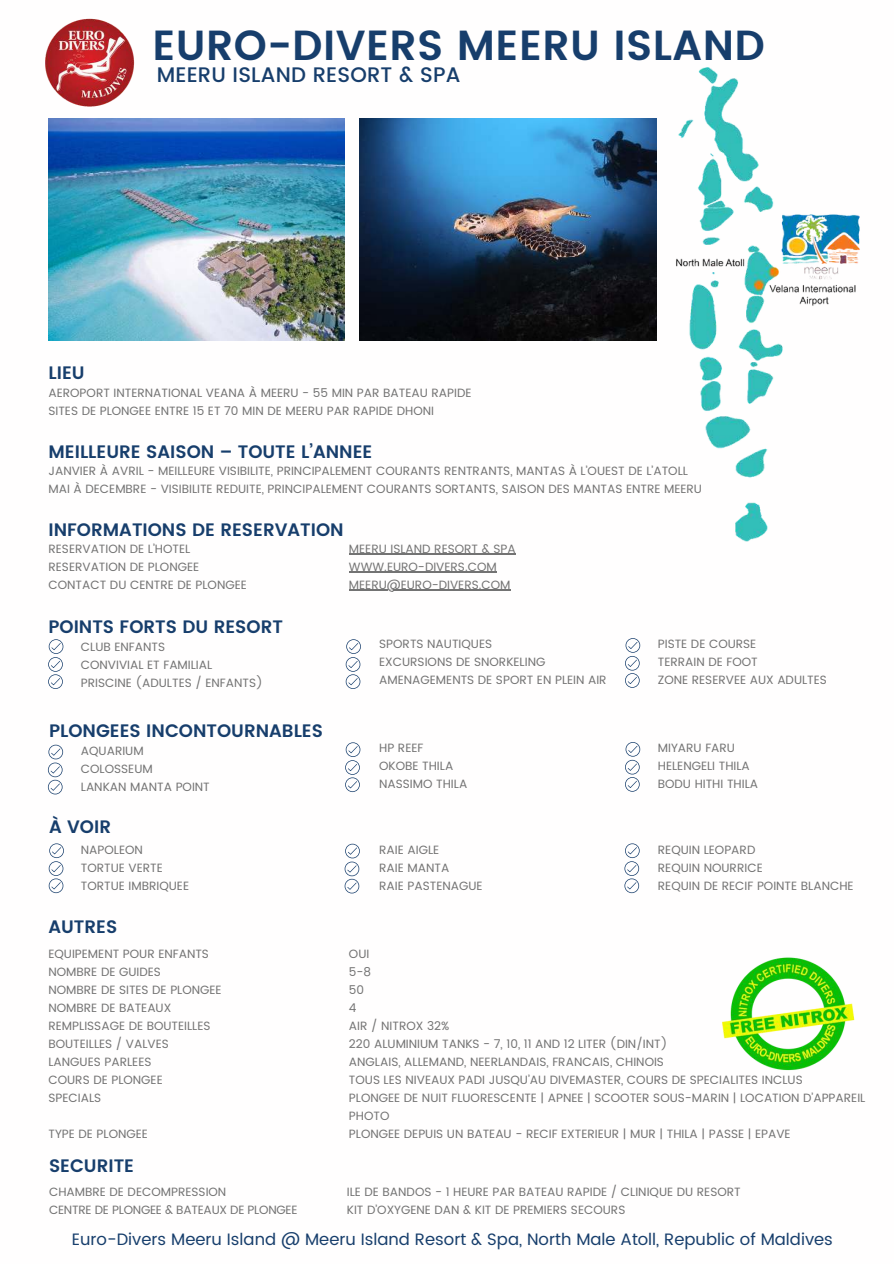
<style>
.page{position:relative;width:894px;height:1264px;background:#fff}
.page>*{position:absolute;margin:0;border:0;box-sizing:border-box;transform-origin:0 0}
.t1{font:600 42px "Poppins";letter-spacing:.01em;color:#173e6c}
.t2{font:500 21px "Poppins";letter-spacing:.01em;color:#173e6c}
.t3{font:600 18px "Poppins";color:#173e6c}
.t4{font:16.5px "Poppins";color:#173e6c}
.t5{font:12px/18px "Poppins";color:#737373}
.t6{font:12px/18px "Poppins";letter-spacing:-.02em;color:#737373}
</style>
<div class="page">
<img style="left:45px;top:19px;width:90px;height:88px">
<img style="left:48px;top:119px;width:297px;height:222px">
<img style="left:359px;top:119px;width:219px;height:221px">
<svg style="left:48px;top:639px;width:15px;height:50px"></svg>
<svg style="left:345px;top:639px;width:16px;height:50px"></svg>
<svg style="left:625px;top:638px;width:15px;height:49px"></svg>
<svg style="left:48px;top:744px;width:15px;height:50px"></svg>
<svg style="left:345px;top:742px;width:15px;height:50px"></svg>
<svg style="left:625px;top:742px;width:15px;height:49px"></svg>
<svg style="left:49px;top:843px;width:15px;height:50px"></svg>
<svg style="left:344px;top:843px;width:16px;height:50px"></svg>
<svg style="left:624px;top:843px;width:15px;height:50px"></svg>
<img style="left:578px;top:67px;width:282px;height:475px">
<img style="left:722px;top:957px;width:133px;height:114px">
<hr style="left:349px;top:553px;width:166px;height:1px;background:#737373">
<hr style="left:349px;top:571px;width:147px;height:1px;background:#737373">
<hr style="left:349px;top:589px;width:161px;height:1px;background:#737373">
<h1 class="t1" style="left:152px;top:14px;width:613px">EURO-DIVERS MEERU ISLAND</h1>
<h2 class="t2" style="left:157px;top:59px;width:305px">MEERU ISLAND RESORT &amp; SPA</h2>
<h3 class="t3" style="left:48px;top:359px;width:38px">LIEU</h3>
<p class="t5" style="left:48px;top:384px;width:424px">AEROPORT INTERNATIONAL VEANA À MEERU - 55 MIN PAR BATEAU RAPIDE<br>SITES DE PLONGEE ENTRE 15 ET 70 MIN DE MEERU PAR RAPIDE DHONI</p>
<h3 class="t3" style="left:48px;top:438px;width:325px">MEILLEURE SAISON – TOUTE L’ANNEE</h3>
<p class="t5" style="left:48px;top:462px;width:655px">JANVIER À AVRIL - MEILLEURE VISIBILITE, PRINCIPALEMENT COURANTS RENTRANTS, MANTAS À L’OUEST DE L’ATOLL<br>MAI À DECEMBRE - VISIBILITE REDUITE, PRINCIPALEMENT COURANTS SORTANTS, SAISON DES MANTAS ENTRE MEERU</p>
<h3 class="t3" style="left:48px;top:515px;width:296px">INFORMATIONS DE RESERVATION</h3>
<p class="t5" style="left:48px;top:540px;width:200px">RESERVATION DE L’HOTEL<br>RESERVATION DE PLONGEE<br>CONTACT DU CENTRE DE PLONGEE</p>
<p class="t5" style="left:349px;top:540px;width:168px">MEERU ISLAND RESORT &amp; SPA<br>WWW.EURO-DIVERS.COM</p>
<p class="t5" style="left:349px;top:576px;width:163px">MEERU@EURO-DIVERS.COM</p>
<h3 class="t3" style="left:48px;top:613px;width:236px">POINTS FORTS DU RESORT</h3>
<p class="t5" style="left:81px;top:638px;width:183px">CLUB ENFANTS<br>CONVIVIAL ET FAMILIAL<br>PRISCINE (ADULTES / ENFANTS)</p>
<p class="t5" style="left:379px;top:635px;width:229px">SPORTS NAUTIQUES<br>EXCURSIONS DE SNORKELING<br>AMENAGEMENTS DE SPORT EN PLEIN AIR</p>
<p class="t5" style="left:657px;top:635px;width:170px">PISTE DE COURSE<br>TERRAIN DE FOOT<br>ZONE RESERVEE AUX ADULTES</p>
<h3 class="t3" style="left:49px;top:717px;width:275px">PLONGEES INCONTOURNABLES</h3>
<p class="t5" style="left:81px;top:741px;width:130px">AQUARIUM<br>COLOSSEUM<br>LANKAN MANTA POINT</p>
<p class="t5" style="left:379px;top:739px;width:90px">HP REEF<br>OKOBE THILA<br>NASSIMO THILA</p>
<p class="t5" style="left:657px;top:739px;width:102px">MIYARU FARU<br>HELENGELI THILA<br>BODU HITHI THILA</p>
<h3 class="t3" style="left:49px;top:813px;width:63px">À VOIR</h3>
<p class="t5" style="left:81px;top:840px;width:110px">NAPOLEON<br>TORTUE VERTE<br>TORTUE IMBRIQUEE</p>
<p class="t5" style="left:379px;top:840px;width:105px">RAIE AIGLE<br>RAIE MANTA<br>RAIE PASTENAGUE</p>
<p class="t5" style="left:657px;top:840px;width:197px">REQUIN LEOPARD<br>REQUIN NOURRICE<br>REQUIN DE RECIF POINTE BLANCHE</p>
<h3 class="t3" style="left:48px;top:913px;width:70px">AUTRES</h3>
<p class="t5" style="left:48px;top:945px;width:175px">EQUIPEMENT POUR ENFANTS<br>NOMBRE DE GUIDES<br>NOMBRE DE SITES DE PLONGEE<br>NOMBRE DE BATEAUX<br>REMPLISSAGE DE BOUTEILLES<br>BOUTEILLES / VALVES<br>LANGUES PARLEES<br>COURS DE PLONGEE<br>SPECIALS</p>
<p class="t5" style="left:48px;top:1125px;width:101px">TYPE DE PLONGEE</p>
<p class="t5" style="left:349px;top:945px;width:518px">OUI<br>5-8<br>50<br>4<br>AIR / NITROX 32%<br>220 ALUMINIUM TANKS - 7, 10, 11 AND 12 LITER (DIN/INT)<br>ANGLAIS, ALLEMAND, NEERLANDAIS, FRANCAIS, CHINOIS<br>TOUS LES NIVEAUX PADI JUSQU’AU DIVEMASTER, COURS DE SPECIALITES INCLUS<br>PLONGEE DE NUIT FLUORESCENTE | APNEE | SCOOTER SOUS-MARIN | LOCATION D’APPAREIL<br>PHOTO<br>PLONGEE DEPUIS UN BATEAU - RECIF EXTERIEUR | MUR | THILA | PASSE | EPAVE</p>
<h3 class="t3" style="left:49px;top:1151px;width:87px">SECURITE</h3>
<p class="t6" style="left:49px;top:1182px;width:250px">CHAMBRE DE DECOMPRESSION<br>CENTRE DE PLONGEE &amp; BATEAUX DE PLONGEE</p>
<p class="t5" style="left:347px;top:1182px;width:395px">ILE DE BANDOS - 1 HEURE PAR BATEAU RAPIDE / CLINIQUE DU RESORT<br>KIT D’OXYGENE DAN &amp; KIT DE PREMIERS SECOURS</p>
<h3 class="t4" style="left:72px;top:1227px;width:762px">Euro-Divers Meeru Island @ Meeru Island Resort &amp; Spa, North Male Atoll, Republic of Maldives</h3>
</div>
